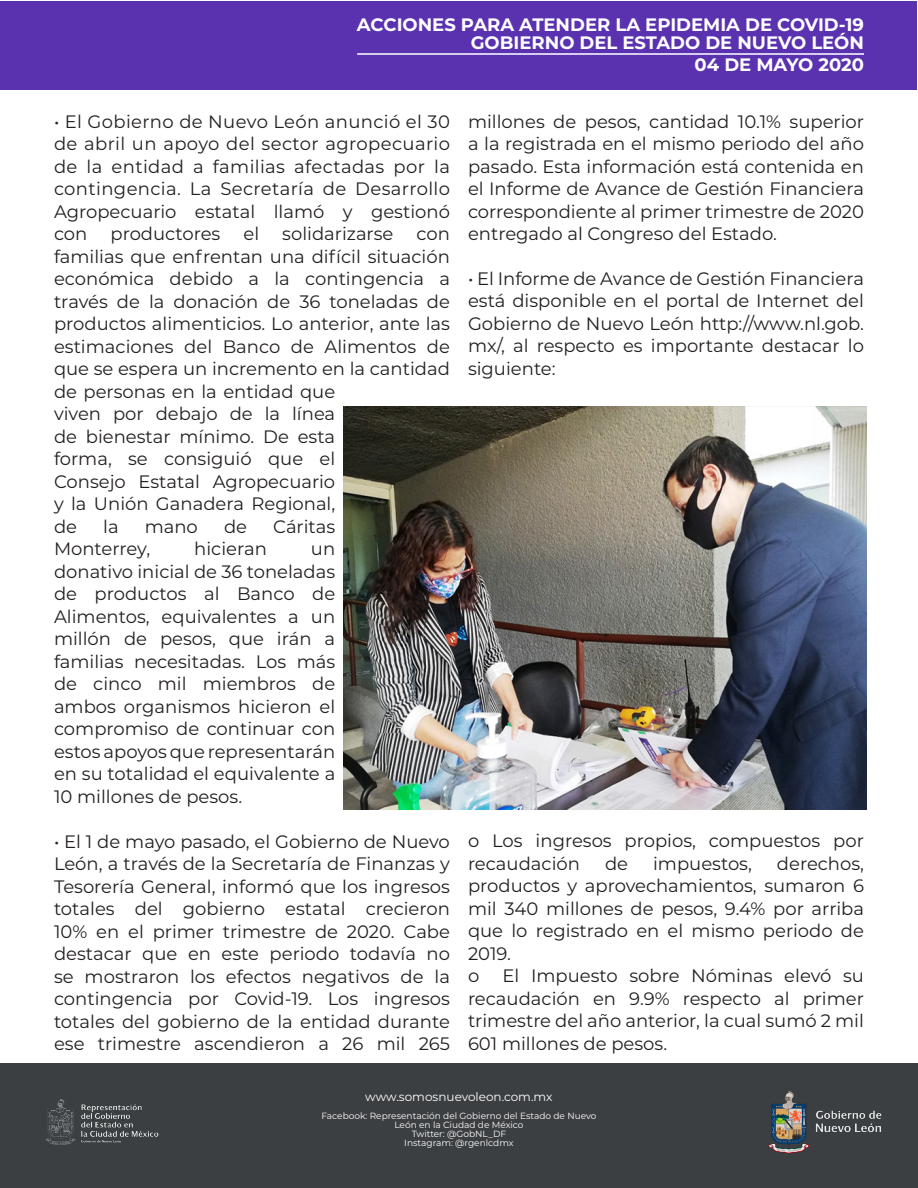
<style>
.page{position:relative;width:918px;height:1188px;background:#fff}
.page>*{position:absolute;margin:0;border:0;box-sizing:border-box;transform-origin:0 0}
.Párrafo{font:18px/22.5px "Montserrat";color:#231f20;text-align:justify}
.t1{font:700 18px/18px "Montserrat";color:#fff;text-align:right}
.t2{font:12px "Montserrat";color:#fff}
.t3{font:9px/9px "Montserrat";color:#fff;text-align:center}
</style>
<div class="page">
<div style="left:0;top:1064px;width:918px;height:124px;background:#3c3f42"></div>
<img style="left:768px;top:1091px;width:114px;height:63px">
<div style="left:1px;top:1px;width:916px;height:88px;background:#5a32b0"></div>
<img style="left:45px;top:1099px;width:114px;height:46px">
<hr style="left:357px;top:53px;width:507px;height:2px;background:#fff">
<img style="left:344px;top:406px;width:523px;height:403px">
<p class="t1" style="left:357px;top:15px;width:509px">ACCIONES PARA ATENDER LA EPIDEMIA DE COVID-19<br>GOBIERNO DEL ESTADO DE NUEVO LEÓN</p>
<p class="t1" style="left:695px;top:55px;width:171px">04 DE MAYO 2020</p>
<p class="Párrafo" style="left:54px;top:110px;width:398px">• El Gobierno de Nuevo León anunció el 30 de abril un apoyo del sector agropecuario de la entidad a familias afectadas por la contingencia. La Secretaría de Desarrollo Agropecuario estatal llamó y gestionó con</p>
<p class="Párrafo" style="left:111px;top:222px;width:111px">productores</p>
<p class="Párrafo" style="left:244px;top:222px;width:17px">el</p>
<p class="Párrafo" style="left:282px;top:222px;width:113px">solidarizarse</p>
<p class="Párrafo" style="left:54px;top:222px;width:398px;text-align:left;text-indent:363px">con familias que enfrentan una difícil situación económica debido a la contingencia a través de la donación de 36 toneladas de productos alimenticios. Lo anterior, ante las estimaciones del Banco de Alimentos de que se espera un incremento en la cantidad de personas en la entidad que<br>viven por debajo de la línea<br>de bienestar mínimo. De esta<br>forma, se consiguió que el<br>Consejo Estatal Agropecuario<br>y la Unión Ganadera Regional,<br>de</p>
<p class="Párrafo" style="left:103px;top:515px;width:17px">la</p>
<p class="Párrafo" style="left:145px;top:515px;width:55px">mano</p>
<p class="Párrafo" style="left:224px;top:515px;width:25px">de</p>
<p class="Párrafo" style="left:273px;top:515px;width:64px">Cáritas</p>
<p class="Párrafo" style="left:54px;top:537px;width:98px">Monterrey,</p>
<p class="Párrafo" style="left:194px;top:537px;width:74px">hicieran</p>
<p class="Párrafo" style="left:54px;top:537px;width:283px;text-indent:257px">un donativo inicial de 36 toneladas de productos al Banco de Alimentos, equivalentes a un millón de pesos, que irán a familias necesitadas. Los más de cinco mil miembros de ambos organismos hicieron el compromiso de continuar con estos apoyos que representarán en su totalidad el equivalente a 10 millones de pesos.</p>
<p class="Párrafo" style="left:54px;top:830px;width:398px">• El 1 de mayo pasado, el Gobierno de Nuevo León, a través de la Secretaría de Finanzas y Tesorería General, informó que los ingresos totales del gobierno estatal crecieron 10% en el primer trimestre de 2020. Cabe destacar que en este periodo todavía no se mostraron los efectos negativos de la contingencia por Covid-19. Los ingresos totales del gobierno de la entidad durante ese trimestre ascendieron a 26 mil 265</p>
<p class="Párrafo" style="left:468px;top:110px;width:398px">millones de pesos, cantidad 10.1% superior a la registrada en el mismo periodo del año pasado. Esta información está contenida en el Informe de Avance de Gestión Financiera correspondiente al primer trimestre de 2020 entregado al Congreso del Estado.</p>
<p class="Párrafo" style="left:468px;top:266px;width:398px">• El Informe de Avance de Gestión Financiera está disponible en el portal de Internet del Gobierno de Nuevo León http://www.nl.gob. mx/, al respecto es importante destacar lo siguiente:</p>
<p class="Párrafo" style="left:468px;top:829px;width:397px">o Los ingresos propios, compuestos por recaudación</p>
<p class="Párrafo" style="left:468px;top:851px;width:398px;text-indent:309px">derechos, productos y aprovechamientos, sumaron 6 mil 340 millones de pesos, 9.4% por arriba que lo registrado en el mismo periodo de 2019.</p>
<p class="Párrafo" style="left:468px;top:964px;width:13px">o</p>
<p class="Párrafo" style="left:605px;top:851px;width:25px">de</p>
<p class="Párrafo" style="left:653px;top:851px;width:100px">impuestos,</p>
<p class="Párrafo" style="left:468px;top:964px;width:398px;text-indent:35px">El Impuesto sobre Nóminas elevó su recaudación en 9.9% respecto al primer trimestre del año anterior, la cual sumó 2 mil 601 millones de pesos.</p>
<p class="t2" style="left:365px;top:1089px;width:189px">www.somosnuevoleon.com.mx</p>
<p class="t3" style="left:321px;top:1111px;width:277px">Facebook: Representación del Gobierno del Estado de Nuevo<br>León en la Ciudad de México<br>Twitter: @GobNL_DF<br>Instagram: @rgenlcdmx</p>
</div>
